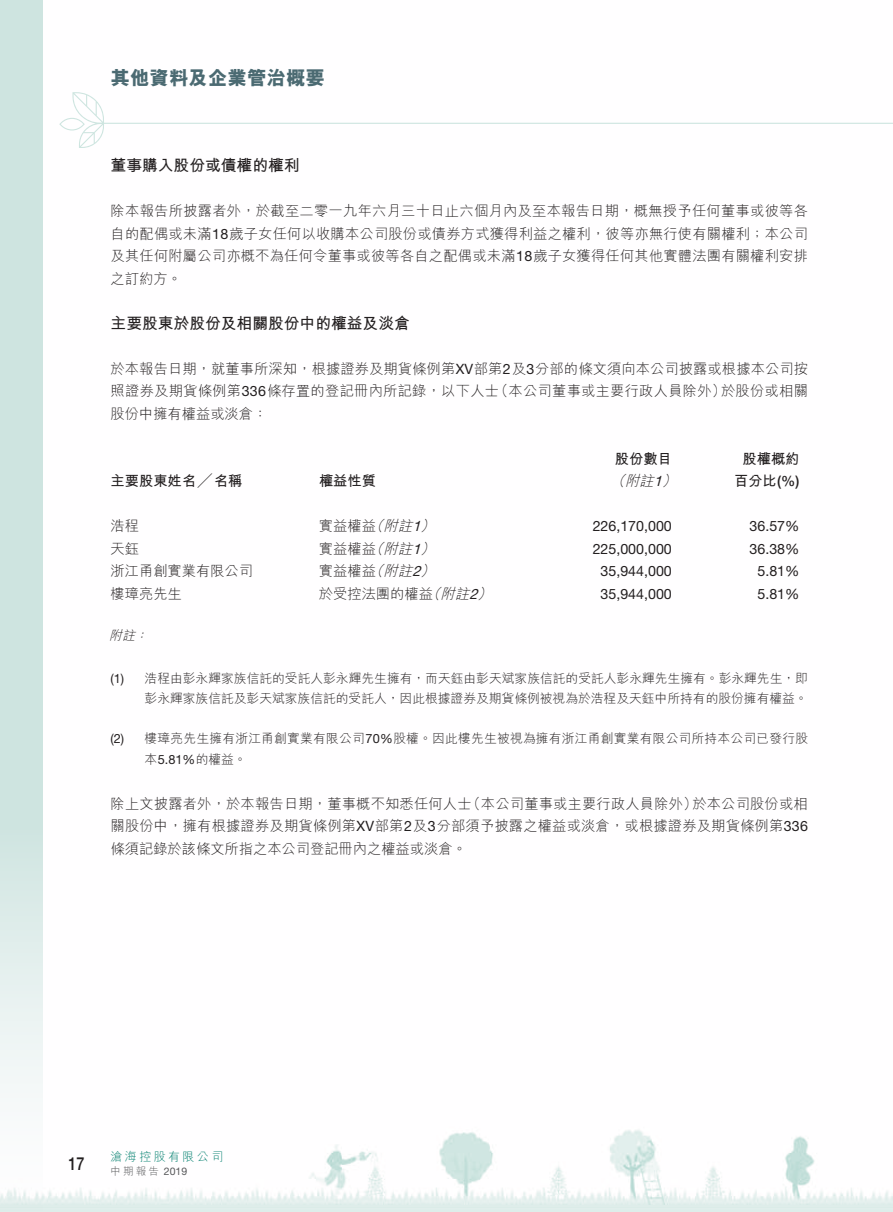
<style>
.page{position:relative;width:893px;height:1212px;background:#fff}
.page>*{position:absolute;margin:0;border:0;box-sizing:border-box;transform-origin:0 0}
.t1{font:800 19.5px "M Hei HK";color:#4b6a72}
.t2{font:500 18px "Helvetica Neue LT Std";color:#231f20;scale:.8 1}
.t3{font:700 15.75px "M Hei HK";color:#231f20}
.t4{font:300 14.25px/22.5px "M Hei HK";letter-spacing:.015em;color:#231f20}
.t5{font:14.25px "Helvetica Neue LT Std";color:#231f20}
.t6{font:700 14.25px "M Hei HK";color:#231f20}
.t7{font:italic 300 14.25px "M Hei HK";color:#231f20}
.t8{font:300 12.75px "M Hei HK";color:#231f20}
.t9{font:12.75px "Helvetica Neue LT Std";color:#231f20}
.t10{font:italic 300 12.75px "M Hei HK";color:#231f20}
.t11{font:300 12px "M Hei HK";letter-spacing:.2em;color:#007f6e}
.t12{font:10.5px "Helvetica Neue LT Std";color:#57585a}
.t13{font:300 10.5px "M Hei HK";color:#57585a}
.s1{font-family:"Helvetica Neue LT Std";font-weight:400}
.s2{font-family:"Helvetica Neue LT Std";font-weight:500}
</style>
<div class="page">
<img style="left:43px;top:122px;width:850px;height:1090px">
<svg style="left:0;top:0;width:43px;height:1212px;background:#d6e8e5"></svg>
<hr style="left:102px;top:123px;width:791px;height:1px;background:#cee5e0">
<svg style="left:59px;top:92px;width:45px;height:56px"></svg>
<h1 class="t1" style="left:111px;top:68px;width:216px">其他資料及企業管治概要</h1>
<p class="t3" style="left:111px;top:154px;width:190px">董事購入股份或債權的權利</p>
<p class="t4" style="left:111px;top:200px;width:699px;text-align:justify">除本報告所披露者外，於截至二零一九年六月三十日止六個月內及至本報告日期，概無授予任何董事或彼等各自的配偶或未滿<span class="s1">18</span>歲子女任何以收購本公司股份或債券方式獲得利益之權利，彼等亦無行使有關權利；本公司及其任何附屬公司亦概不為任何令董事或彼等各自之配偶或未滿<span class="s1">18</span>歲子女獲得任何其他實體法團有關權利安排之訂約方。</p>
<p class="t3" style="left:111px;top:312px;width:301px">主要股東於股份及相關股份中的權益及淡倉</p>
<p class="t4" style="left:111px;top:357px;width:699px;text-align:right">於本報告日期，就董事所深知，根據證券及期貨條例第<span class="s1">XV</span>部第<span class="s1">2</span>及<span class="s1">3</span>分部的條文須向本公司披露或根據本公司按於股份或相關</p>
<p class="t4" style="left:494px;top:380px;width:234px">（本公司董事或主要行政人員除外）</p>
<p class="t4" style="left:111px;top:380px;width:390px">照證券及期貨條例第<span class="s1">336</span>條存置的登記冊內所記錄，以下人士股份中擁有權益或淡倉：</p>
<p class="t6" style="left:615px;top:448px;width:58px">股份數目</p>
<p class="t6" style="left:742px;top:448px;width:58px">股權概約</p>
<p class="t6" style="left:111px;top:471px;width:133px">主要股東姓名╱名稱</p>
<p class="t6" style="left:319px;top:471px;width:58px">權益性質</p>
<p class="t7" style="left:611px;top:474px;width:20px">（</p>
<p class="t7" style="left:654px;top:474px;width:27px">）<span class="s1">1</span></p>
<p class="t7" style="left:625px;top:474px;width:34px">附註</p>
<p class="t6" style="left:734px;top:471px;width:67px">百分比 <span class="s2">%) (</span></p>
<p class="t4" style="left:111px;top:515px;width:30px">浩程</p>
<p class="t7" style="left:369px;top:519px;width:20px">（</p>
<p class="t7" style="left:412px;top:519px;width:27px">(<span class="s1">1</span></p>
<p class="t7" style="left:383px;top:519px;width:34px">附註</p>
<p class="t4" style="left:319px;top:515px;width:58px">實益權益</p>
<p class="t5" style="left:593px;top:518px;width:81px">226,170,000</p>
<p class="t5" style="left:750px;top:518px;width:51px">36.57%</p>
<p class="t4" style="left:111px;top:537px;width:30px">天鈺</p>
<p class="t7" style="left:369px;top:541px;width:20px">（</p>
<p class="t7" style="left:412px;top:541px;width:27px">(<span class="s1">1</span></p>
<p class="t7" style="left:383px;top:541px;width:34px">附註</p>
<p class="t4" style="left:319px;top:537px;width:58px">實益權益</p>
<p class="t5" style="left:593px;top:540px;width:81px">225,000,000</p>
<p class="t5" style="left:750px;top:540px;width:51px">36.38%</p>
<p class="t4" style="left:111px;top:560px;width:144px">浙江甬創實業有限公司</p>
<p class="t7" style="left:369px;top:564px;width:20px">（</p>
<p class="t7" style="left:412px;top:564px;width:27px">(<span class="s1">2</span></p>
<p class="t7" style="left:383px;top:564px;width:34px">附註</p>
<p class="t4" style="left:319px;top:560px;width:58px">實益權益</p>
<p class="t5" style="left:601px;top:563px;width:73px">35,944,000</p>
<p class="t5" style="left:757px;top:563px;width:43px">5.81%</p>
<p class="t4" style="left:111px;top:582px;width:73px">樓璋亮先生</p>
<p class="t10" style="left:135px;top:629px;width:18px">：</p>
<p class="t10" style="left:109px;top:629px;width:30px">附註</p>
<p class="t7" style="left:426px;top:586px;width:20px">（</p>
<p class="t7" style="left:469px;top:586px;width:27px">(<span class="s1">2</span></p>
<p class="t7" style="left:440px;top:586px;width:34px">附註</p>
<p class="t4" style="left:319px;top:582px;width:115px">於受控法團的權益</p>
<p class="t5" style="left:601px;top:585px;width:73px">35,944,000</p>
<p class="t5" style="left:757px;top:585px;width:43px">5.81%</p>
<p class="t9" style="left:111px;top:670px;width:15px">1( )</p>
<p class="t9" style="left:111px;top:731px;width:15px">2( )</p>
<p class="t8" style="left:145px;top:671px;width:665px">浩程由彭永輝家族信託的受託人彭永輝先生擁有，而天鈺由彭天斌家族信託的受託人彭永輝先生擁有。彭永輝先生，即</p>
<p class="t8" style="left:145px;top:692px;width:664px">彭永輝家族信託及彭天斌家族信託的受託人，因此根據證券及期貨條例被視為於浩程及天鈺中所持有的股份擁有權益。</p>
<p class="t8" style="left:145px;top:732px;width:665px">樓璋亮先生擁有浙江甬創實業有限公司<span class="s1">70%</span>股權。因此樓先生被視為擁有浙江甬創實業有限公司所持本公司已發行股</p>
<p class="t8" style="left:145px;top:752px;width:104px">本<span class="s1">5.81%</span>的權益。</p>
<p class="t4" style="left:466px;top:792px;width:232px">（本公司董事或主要行政人員除外）</p>
<p class="t4" style="left:111px;top:792px;width:699px">除上文披露者外，於本報告日期，董事概不知悉任何人士<br>關股份中，擁有根據證券及期貨條例第<span class="s1">XV</span>部第<span class="s1">2</span>及<span class="s1">3</span>分部須予披露之權益或淡倉，或根據證券及期貨條例第<span class="s1">336</span>條須記錄於該條文所指之本公司登記冊內之權益或淡倉。</p>
<p class="t4" style="left:692px;top:792px;width:117px">於本公司股份或相</p>
<p class="t2" style="left:69px;top:1153px;width:22px">17</p>
<p class="t11" style="left:111px;top:1150px;width:114px">滄海控股有限公司</p>
<p class="t12" style="left:164px;top:1164px;width:25px">2019</p>
<p class="t13" style="left:111px;top:1165px;width:50px">中期報告</p>
</div>
